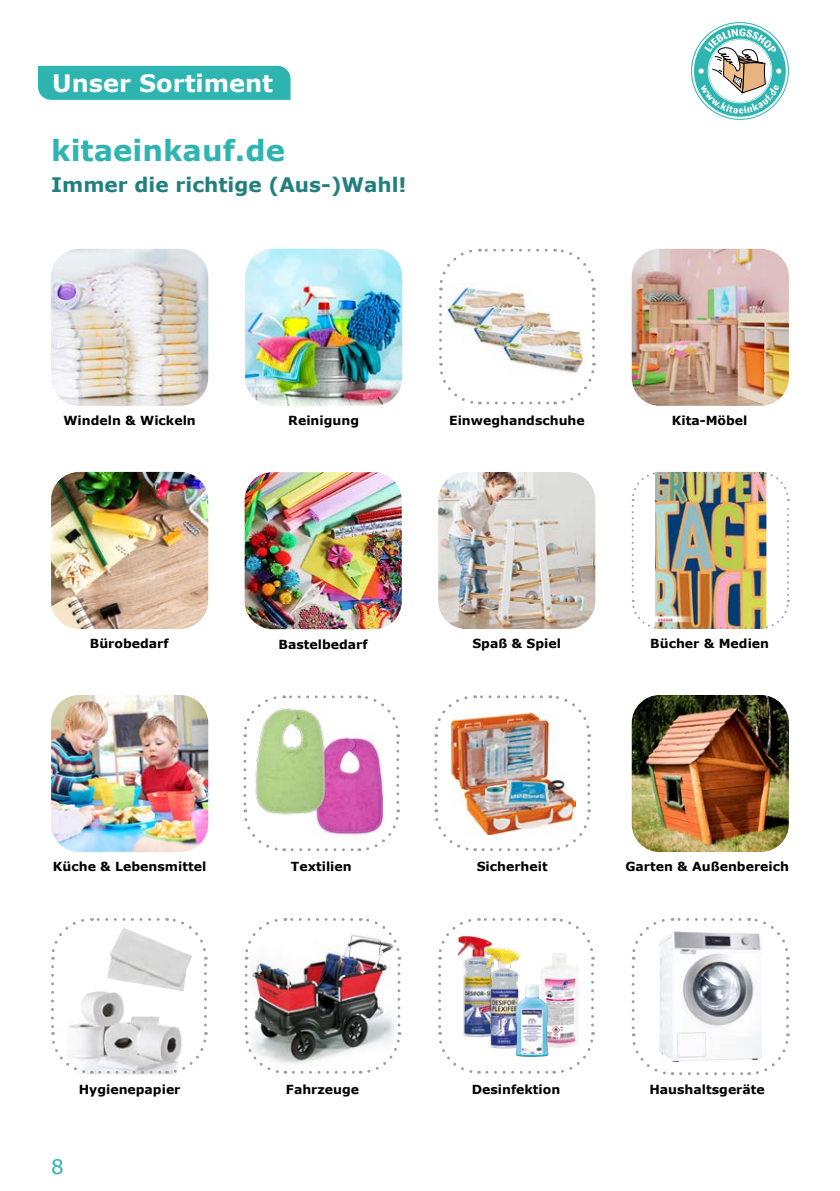
<style>
.page{position:relative;width:840px;height:1191px;background:#fff}
.page>*{position:absolute;margin:0;border:0;box-sizing:border-box;transform-origin:0 0}
.t1{font:700 29px "Verdana";color:#2eb5b1}
.t2{font:700 24px "Verdana";color:#fff}
.t3{font:700 20px "Verdana";color:#21807d}
.t4{font:20px "Verdana";color:#2eb5b1}
.t5{font:700 12.4px "Verdana";color:#000}
</style>
<div class="page">
<div style="left:38px;top:66px;width:252px;height:34px;background:#2eb5b1"></div>
<img style="left:51px;top:249px;width:157px;height:157px">
<img style="left:245px;top:249px;width:157px;height:157px">
<img style="left:456px;top:290px;width:128px;height:73px">
<svg style="left:439px;top:297px;width:41px;height:108px"></svg>
<svg style="left:487px;top:363px;width:109px;height:42px"></svg>
<svg style="left:554px;top:248px;width:41px;height:108px"></svg>
<svg style="left:439px;top:248px;width:107px;height:42px"></svg>
<img style="left:631px;top:249px;width:157px;height:157px">
<img style="left:51px;top:472px;width:157px;height:157px">
<img style="left:244px;top:472px;width:157px;height:157px">
<img style="left:438px;top:472px;width:157px;height:157px">
<img style="left:631px;top:471px;width:158px;height:158px">
<img style="left:51px;top:695px;width:157px;height:157px">
<img style="left:327px;top:737px;width:57px;height:72px">
<img style="left:259px;top:737px;width:68px;height:78px">
<svg style="left:243px;top:744px;width:41px;height:107px"></svg>
<svg style="left:292px;top:809px;width:108px;height:43px"></svg>
<svg style="left:359px;top:695px;width:41px;height:107px"></svg>
<svg style="left:243px;top:695px;width:107px;height:42px"></svg>
<img style="left:451px;top:714px;width:124px;height:116px">
<img style="left:434px;top:744px;width:41px;height:107px">
<img style="left:482px;top:809px;width:109px;height:42px">
<svg style="left:549px;top:695px;width:42px;height:107px"></svg>
<img style="left:434px;top:695px;width:107px;height:42px">
<img style="left:631px;top:695px;width:157px;height:157px">
<img style="left:245px;top:934px;width:155px;height:139px">
<svg style="left:244px;top:919px;width:35px;height:40px"></svg>
<img style="left:244px;top:966px;width:42px;height:108px">
<svg style="left:293px;top:1032px;width:108px;height:42px"></svg>
<svg style="left:360px;top:918px;width:41px;height:107px"></svg>
<svg style="left:285px;top:918px;width:66px;height:3px"></svg>
<img style="left:660px;top:933px;width:101px;height:128px">
<svg style="left:631px;top:966px;width:41px;height:109px"></svg>
<svg style="left:680px;top:1033px;width:110px;height:42px"></svg>
<svg style="left:748px;top:918px;width:41px;height:108px"></svg>
<svg style="left:631px;top:918px;width:108px;height:41px"></svg>
<img style="left:107px;top:942px;width:59px;height:46px">
<img style="left:92px;top:991px;width:88px;height:83px">
<svg style="left:51px;top:966px;width:41px;height:108px"></svg>
<svg style="left:100px;top:1032px;width:108px;height:42px"></svg>
<svg style="left:166px;top:918px;width:42px;height:107px"></svg>
<svg style="left:51px;top:918px;width:107px;height:41px"></svg>
<svg style="left:438px;top:966px;width:41px;height:108px"></svg>
<svg style="left:486px;top:1032px;width:109px;height:42px"></svg>
<svg style="left:553px;top:918px;width:41px;height:107px"></svg>
<svg style="left:438px;top:918px;width:107px;height:41px"></svg>
<img style="left:458px;top:936px;width:35px;height:101px">
<img style="left:482px;top:947px;width:39px;height:101px">
<img style="left:539px;top:952px;width:40px;height:96px">
<img style="left:515px;top:984px;width:33px;height:73px">
<svg style="left:690px;top:22px;width:98px;height:98px"></svg>
<svg style="left:691px;top:23px;width:96px;height:96px"></svg>
<svg style="left:693px;top:25px;width:92px;height:92px"></svg>
<svg style="left:698px;top:28px;width:83px;height:86px"></svg>
<h2 class="t2" style="left:52px;top:68px;width:222px">Unser Sortiment</h2>
<h1 class="t1" style="left:51px;top:132px;width:235px">kitaeinkauf.de</h1>
<h3 class="t3" style="left:51px;top:172px;width:357px">Immer die richtige (Aus-)Wahl!</h3>
<p class="t5" style="left:63px;top:413px;width:134px">Windeln &amp; Wickeln</p>
<p class="t5" style="left:288px;top:413px;width:72px">Reinigung</p>
<p class="t5" style="left:449px;top:412px;width:137px">Einweghandschuhe</p>
<p class="t5" style="left:671px;top:413px;width:77px">Kita-Möbel</p>
<p class="t5" style="left:90px;top:636px;width:80px">Bürobedarf</p>
<p class="t5" style="left:278px;top:636px;width:91px">Bastelbedarf</p>
<p class="t5" style="left:472px;top:636px;width:90px">Spaß &amp; Spiel</p>
<p class="t5" style="left:650px;top:636px;width:120px">Bücher &amp; Medien</p>
<p class="t5" style="left:53px;top:859px;width:155px">Küche &amp; Lebensmittel</p>
<p class="t5" style="left:291px;top:858px;width:62px">Textilien</p>
<p class="t5" style="left:476px;top:858px;width:73px">Sicherheit</p>
<p class="t5" style="left:625px;top:859px;width:165px">Garten &amp; Außenbereich</p>
<p class="t5" style="left:79px;top:1081px;width:103px">Hygienepapier</p>
<p class="t5" style="left:286px;top:1081px;width:75px">Fahrzeuge</p>
<p class="t5" style="left:471px;top:1081px;width:90px">Desinfektion</p>
<p class="t5" style="left:649px;top:1081px;width:117px">Haushaltsgeräte</p>
<h3 class="t4" style="left:51px;top:1153px;width:14px">8</h3>
</div>
